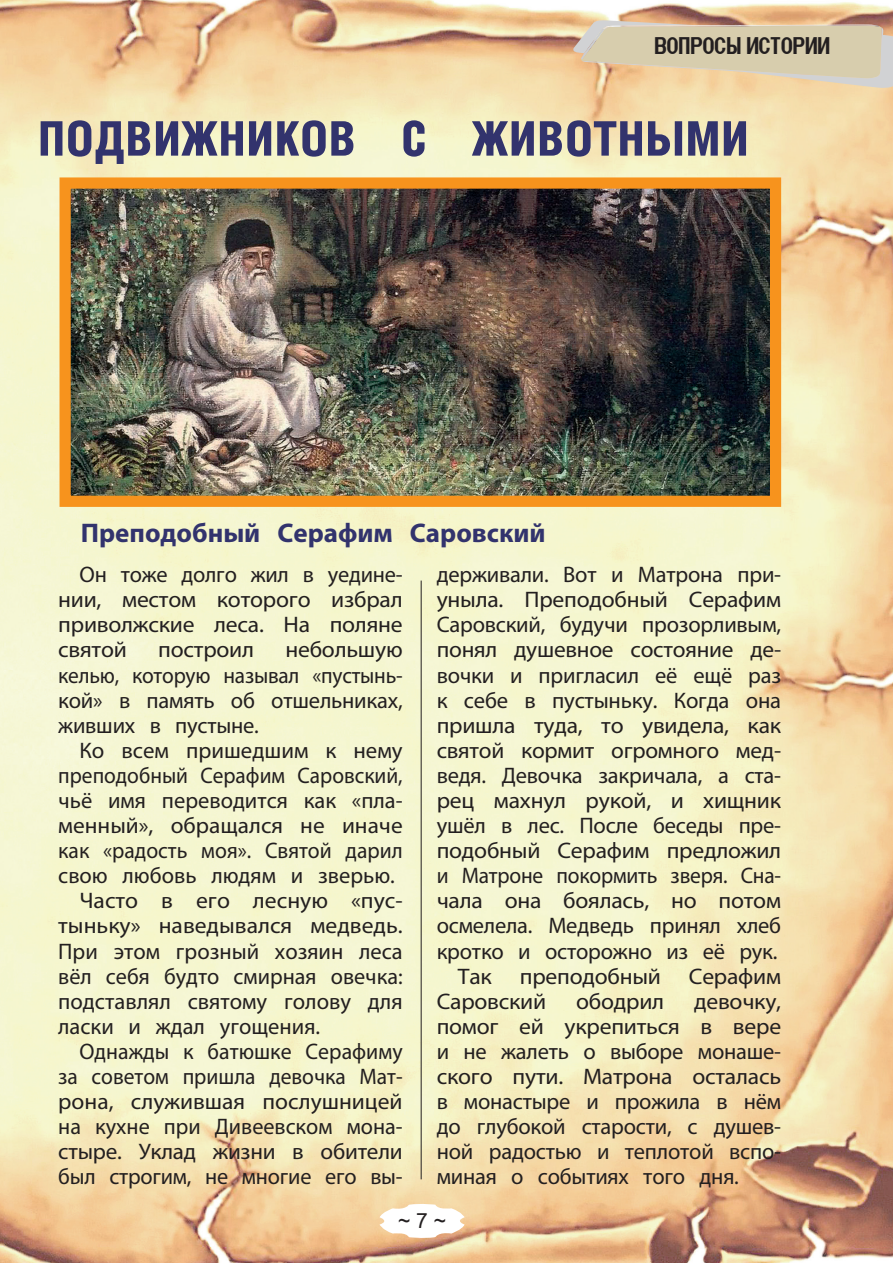
<style>
.page{position:relative;width:893px;height:1263px;background:#fff}
.page>*{position:absolute;margin:0;border:0;box-sizing:border-box;transform-origin:0 0}
.t1{font:700 63px "Helios Cond C";color:#32336d;scale:.95 1}
.t2{font:700 27px "Myriad Pro";color:#32336d}
.t3{font:24px "Azbuka Fixed";letter-spacing:.005em;color:#231f20;scale:.85 1}
.t4{font:22.5px/25px "Myriad Pro";letter-spacing:-.01em;color:#231f20;text-align:justify}
.t5{font:22.5px/25px "Myriad Pro";letter-spacing:-.01em;color:#231f20;text-align:justify;scale:1.05 1}
.t6{font:22.5px "Myriad Pro";letter-spacing:-.01em;color:#231f20;scale:1.04 1}
.t7{font:22.5px "Myriad Pro";letter-spacing:-.01em;color:#231f20;scale:.95 1}
.t8{font:22.5px "Myriad Pro";letter-spacing:-.01em;color:#231f20;scale:.96 1}
.t9{font:21px "Arial";color:#231f20}
</style>
<div class="page">
<img style="left:0;top:0;width:893px;height:1263px">
<img style="left:72px;top:189px;width:697px;height:306px">
<div style="left:60px;top:177px;width:721px;height:330px;border:11px solid #f7931d"></div>
<hr style="left:421px;top:581px;width:1px;height:598px;background:#231f20">
<svg style="left:380px;top:1203px;width:85px;height:36px"></svg>
<svg style="left:573px;top:20px;width:320px;height:69px;background:#dccaa8"></svg>
<p class="t3" style="left:654px;top:33px;width:208px">Вопросы истории</p>
<h1 class="t1" style="left:38px;top:95px;width:750px">подвижников с животными</h1>
<p class="t2" style="left:81px;top:515px;width:466px">Преподобный Серафим Саровский</p>
<p class="t4" style="left:58px;top:562px;width:346px;text-indent:21px">Он тоже долго жил в уедине&shy;нии, местом которого избрал приволжские леса. На поляне святой</p>
<p class="t4" style="left:437px;top:562px;width:346px">держивали. Вот и Матрона при-</p>
<p class="t5" style="left:437px;top:587px;width:330px">уныла. Преподобный Серафим</p>
<p class="t4" style="left:437px;top:612px;width:346px">Саровский, будучи прозорливым,</p>
<p class="t6" style="left:437px;top:636px;width:333px">понял душевное состояние де-</p>
<p class="t4" style="left:437px;top:662px;width:346px">вочки и пригласил её ещё раз</p>
<p class="t4" style="left:437px;top:687px;width:346px">к себе в пустыньку. Когда она</p>
<p class="t5" style="left:437px;top:712px;width:330px">пришла туда, то увидела, как</p>
<p class="t4" style="left:437px;top:737px;width:346px">святой кормит огромного мед-</p>
<p class="t4" style="left:437px;top:762px;width:346px">ведя. Девочка закричала, а ста-</p>
<p class="t5" style="left:437px;top:787px;width:330px">рец махнул рукой, и хищник</p>
<p class="t4" style="left:437px;top:813px;width:346px">ушёл в лес. После беседы пре-</p>
<p class="t5" style="left:437px;top:838px;width:330px">подобный Серафим предложил</p>
<p class="t7" style="left:437px;top:862px;width:363px">и Матроне покормить зверя. Сна-</p>
<p class="t5" style="left:437px;top:888px;width:330px">чала она боялась, но потом</p>
<p class="t4" style="left:437px;top:913px;width:346px">осмелела. Медведь принял хлеб</p>
<p class="t4" style="left:437px;top:938px;width:342px">кротко и осторожно из её рук.</p>
<p class="t5" style="left:458px;top:963px;width:309px">Так преподобный Серафим</p>
<p class="t5" style="left:437px;top:988px;width:106px">Саровский</p>
<p class="t5" style="left:576px;top:988px;width:85px">ободрил</p>
<p class="t5" style="left:58px;top:637px;width:330px;text-indent:227px">небольшую келью, которую называл «пустынь&shy;кой» в память об отшельниках, живших в пустыне.</p>
<p class="t4" style="left:80px;top:737px;width:325px">Ко всем пришедшим к нему</p>
<p class="t7" style="left:58px;top:761px;width:364px">преподобный Серафим Саровский,</p>
<p class="t4" style="left:58px;top:787px;width:346px">чьё имя переводится как «пла-</p>
<p class="t6" style="left:58px;top:812px;width:333px">менный», обращался не иначе</p>
<p class="t8" style="left:58px;top:837px;width:360px">как «радость моя». Святой дарил</p>
<p class="t4" style="left:58px;top:863px;width:338px">свою любовь людям и зверью.</p>
<p class="t5" style="left:80px;top:888px;width:308px">Часто в его лесную «пус-</p>
<p class="t5" style="left:58px;top:913px;width:330px">тыньку» наведывался медведь.</p>
<p class="t4" style="left:58px;top:938px;width:346px">При этом грозный хозяин леса</p>
<p class="t4" style="left:58px;top:963px;width:346px">вёл себя будто смирная овечка:</p>
<p class="t4" style="left:58px;top:988px;width:346px">подставлял святому голову для</p>
<p class="t4" style="left:58px;top:1013px;width:263px">ласки и ждал угощения.</p>
<p class="t4" style="left:80px;top:1038px;width:325px">Однажды к батюшке Серафиму</p>
<p class="t8" style="left:58px;top:1062px;width:359px">за советом пришла девочка Мат-</p>
<p class="t6" style="left:58px;top:1087px;width:333px">рона, служившая послушницей</p>
<p class="t4" style="left:58px;top:1114px;width:346px">на кухне при Дивеевском мона-</p>
<p class="t4" style="left:58px;top:1139px;width:346px">стыре. Уклад жизни в обители</p>
<p class="t4" style="left:58px;top:1164px;width:346px">был строгим, не многие его вы-</p>
<p class="t5" style="left:158px;top:637px;width:93px">построил</p>
<p class="t5" style="left:437px;top:988px;width:330px;text-indent:257px">девочку, помог ей укрепиться в вере и не жалеть о выборе монаше&shy;ского пути. Матрона осталась в монастыре и прожила в нём до глубокой старости, с душев&shy;ной радостью и теплотой вспо&shy;миная о событиях того дня.</p>
<p class="t9" style="left:398px;top:1206px;width:49px">~ 7 ~</p>
</div>
